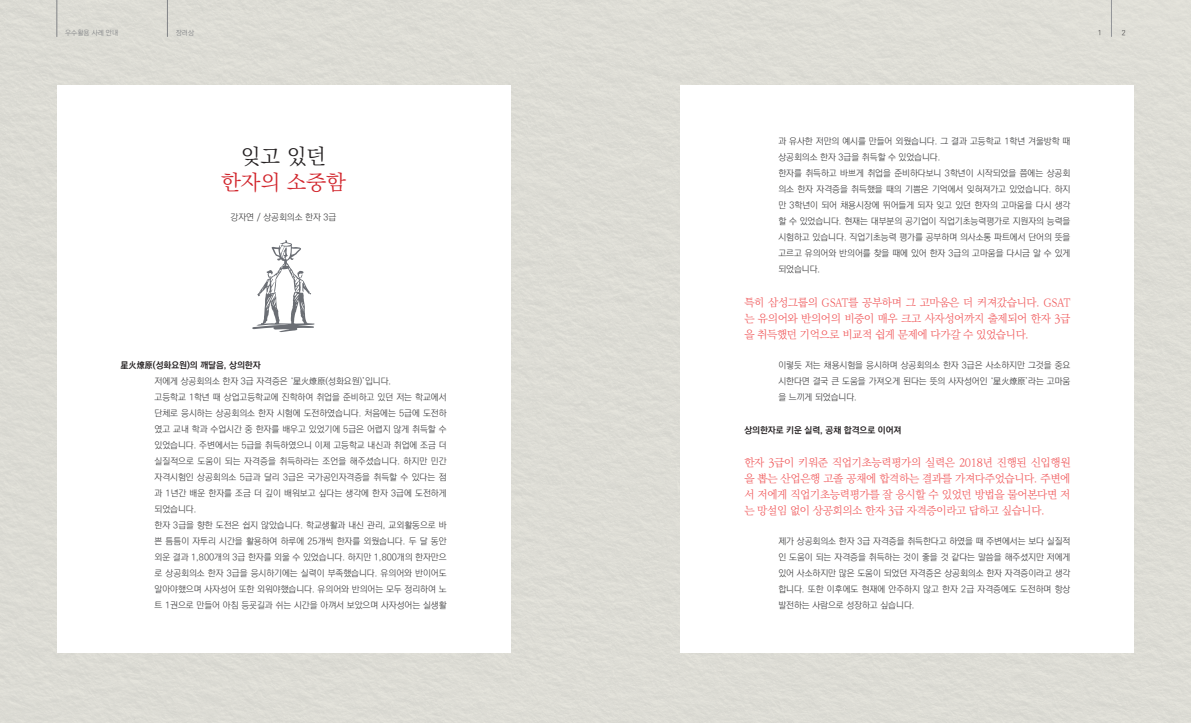
<style>
.page{position:relative;width:1191px;height:723px;background:#fff}
.page>*{position:absolute;margin:0;border:0;box-sizing:border-box;transform-origin:0 0}
.t1{font:300 21px "Ko Pub Batang";color:#d1232a}
.t2{font:300 21px "Ko Pub Batang";color:#231f20}
.t3{font:300 11px/16.2px "Ko Pub Batang";letter-spacing:-.03em;color:#f0595b;text-align:justify}
.본문{font:300 9px/16px "Ko Pub Dotum";color:#3e3e3f;text-align:justify}
.t4{font:700 9px "Ko Pub Dotum";color:#231f20}
.t5{font:300 7px "Ko Pub Dotum";color:#808285}
.t6{font:300 7px "Ko Pub Dotum";color:#3e3e3f}
</style>
<div class="page">
<hr style="left:57px;top:0;width:1px;height:37px;background:#808285">
<hr style="left:1111px;top:0;width:1px;height:37px;background:#939598">
<hr style="left:167px;top:0;width:1px;height:37px;background:#808285">
<svg style="left:252px;top:240px;width:63px;height:92px"></svg>
<p class="t5" style="left:65px;top:30px;width:54px">우수활용 사례 안내</p>
<p class="t6" style="left:1097px;top:30px;width:5px">1</p>
<p class="t6" style="left:1121px;top:30px;width:5px">2</p>
<p class="t5" style="left:176px;top:30px;width:20px">장려상</p>
<p class="t2" style="left:241px;top:146px;width:87px">잊고 있던</p>
<p class="t1" style="left:221px;top:172px;width:126px">한자의 소중함</p>
<p class="본문" style="left:231px;top:209px;width:107px">강자연 / 상공회의소 한자 3급</p>
<p class="t4" style="left:120px;top:361px;width:142px">星火燎原(성화요원)의 깨달음, 상의한자</p>
<p class="본문" style="left:154px;top:373px;width:238px">저에게 상공회의소 한자 3급 자격증은 ‘星火燎原(성화요원)’입니다.</p>
<p class="본문" style="left:154px;top:389px;width:294px">고등학교 1학년 때 상업고등학교에 진학하여 취업을 준비하고 있던 저는 학교에서 단체로 응시하는 상공회의소 한자 시험에 도전하였습니다. 처음에는 5급에 도전하 였고 교내 학과 수업시간 중 한자를 배우고 있었기에 5급은 어렵지 않게 취득할 수 있었습니다. 주변에서는 5급을 취득하였으니 이제 고등학교 내신과 취업에 조금 더 실질적으로 도움이 되는 자격증을 취득하라는 조언을 해주셨습니다. 하지만 민간 자격시험인 상공회의소 5급과 달리 3급은 국가공인자격증을 취득할 수 있다는 점 과 1년간 배운 한자를 조금 더 깊이 배워보고 싶다는 생각에 한자 3급에 도전하게 되었습니다.</p>
<p class="본문" style="left:154px;top:517px;width:293px">한자 3급을 향한 도전은 쉽지 않았습니다. 학교생활과 내신 관리, 교외활동으로 바 쁜 틈틈이 자투리 시간을 활용하여 하루에 25개씩 한자를 외웠습니다. 두 달 동안 외운 결과 1,800개의 3급 한자를 외울 수 있었습니다. 하지만 1,800개의 한자만으 로 상공회의소 한자 3급을 응시하기에는 실력이 부족했습니다. 유의어와 반이어도 알아야했으며 사자성어 또한 외워야했습니다. 유의어와 반의어는 모두 정리하여 노 트 1권으로 만들어 아침 등굣길과 쉬는 시간을 아껴서 보았으며 사자성어는 실생활</p>
<p class="본문" style="left:778px;top:133px;width:293px">과 유사한 저만의 예시를 만들어 외웠습니다. 그 결과 고등학교 1학년 겨울방학 때 상공회의소 한자 3급을 취득할 수 있었습니다.</p>
<p class="본문" style="left:778px;top:165px;width:293px">한자를 취득하고 바쁘게 취업을 준비하다보니 3학년이 시작되었을 쯤에는 상공회 의소 한자 자격증을 취득했을 때의 기쁨은 기억에서 잊혀져가고 있었습니다. 하지 만 3학년이 되어 채용시장에 뛰어들게 되자 잊고 있던 한자의 고마움을 다시 생각 할 수 있었습니다. 현재는 대부분의 공기업이 직업기초능력평가로 지원자의 능력을 시험하고 있습니다. 직업기초능력 평가를 공부하며 의사소통 파트에서 단어의 뜻을 고르고 유의어와 반의어를 찾을 때에 있어 한자 3급의 고마움을 다시금 알 수 있게 되었습니다.</p>
<p class="t3" style="left:744px;top:294px;width:327px">특히 삼성그룹의 GSAT를 공부하며 그 고마움은 더 커져갔습니다. GSAT 는 유의어와 반의어의 비중이 매우 크고 사자성어까지 출제되어 한자 3급 을 취득했던 기억으로 비교적 쉽게 문제에 다가갈 수 있었습니다.</p>
<p class="본문" style="left:778px;top:357px;width:293px">이렇듯 저는 채용시험을 응시하며 상공회의소 한자 3급은 사소하지만 그것을 중요 시한다면 결국 큰 도움을 가져오게 된다는 뜻의 사자성어인 ‘星火燎原’라는 고마움 을 느끼게 되었습니다.</p>
<p class="t4" style="left:744px;top:426px;width:159px">상의한자로 키운 실력, 공채 합격으로 이어져</p>
<p class="t3" style="left:744px;top:454px;width:328px">한자 3급이 키워준 직업기초능력평가의 실력은 2018년 진행된 신입행원 을 뽑는 산업은행 고졸 공채에 합격하는 결과를 가져다주었습니다. 주변에 서 저에게 직업기초능력평가를 잘 응시할 수 있었던 방법을 물어본다면 저 는 망설임 없이 상공회의소 한자 3급 자격증이라고 답하고 싶습니다.</p>
<p class="본문" style="left:778px;top:533px;width:293px">제가 상공회의소 한자 3급 자격증을 취득한다고 하였을 때 주변에서는 보다 실질적 인 도움이 되는 자격증을 취득하는 것이 좋을 것 같다는 말씀을 해주셨지만 저에게 있어 사소하지만 많은 도움이 되었던 자격증은 상공회의소 한자 자격증이라고 생각 합니다. 또한 이후에도 현재에 안주하지 않고 한자 2급 자격증에도 도전하며 항상 발전하는 사람으로 성장하고 싶습니다.</p>
</div>
